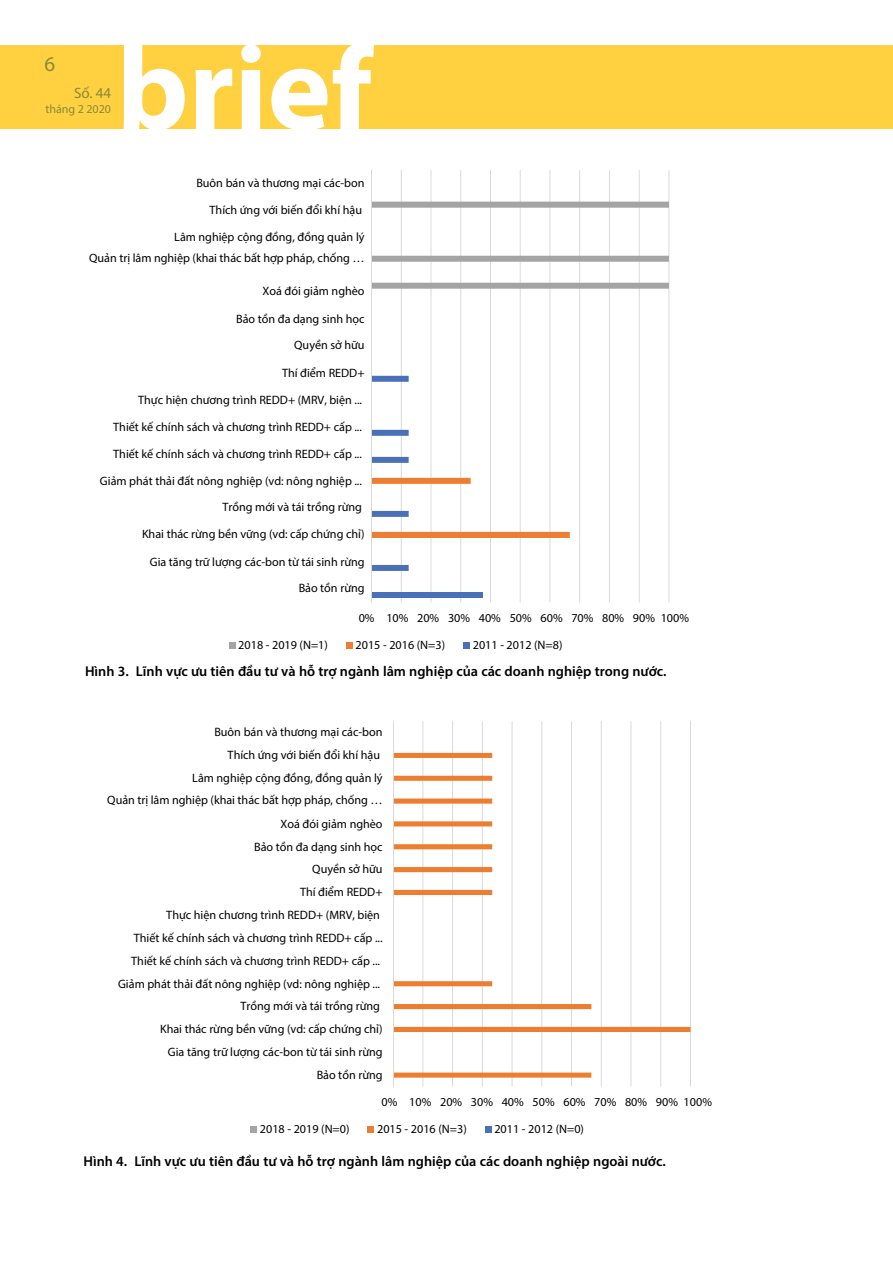
<style>
.page{position:relative;width:893px;height:1263px;background:#fff}
.page>*{position:absolute;margin:0;border:0;box-sizing:border-box;transform-origin:0 0}
.t1{font:21px "Myriad Pro";color:#878a3b}
.t2{font:15px "Myriad Pro";color:#878a3b}
.t3{font:600 14.25px "Myriad Pro";color:#000}
.t4{font:12.15px/21.6px "Myriad Pro";color:#000;text-align:right}
.t5{font:12px "Myriad Pro";color:#878a3b}
</style>
<div class="page">
<div style="left:0;top:45px;width:893px;height:84px;background:#ffd141"></div>
<svg style="left:124px;top:45px;width:250px;height:84px"></svg>
<hr style="left:690px;top:721px;width:1px;height:365px;background:#d9d9d8">
<hr style="left:660px;top:721px;width:1px;height:365px;background:#d9d9d8">
<hr style="left:630px;top:721px;width:1px;height:365px;background:#d9d9d8">
<hr style="left:601px;top:721px;width:1px;height:365px;background:#d9d9d8">
<hr style="left:571px;top:721px;width:1px;height:365px;background:#d9d9d8">
<hr style="left:541px;top:721px;width:1px;height:365px;background:#d9d9d8">
<hr style="left:512px;top:721px;width:1px;height:365px;background:#d9d9d8">
<hr style="left:482px;top:721px;width:1px;height:365px;background:#d9d9d8">
<hr style="left:452px;top:721px;width:1px;height:365px;background:#d9d9d8">
<hr style="left:422px;top:721px;width:1px;height:365px;background:#d9d9d8">
<svg style="left:394px;top:753px;width:296px;height:324px"></svg>
<hr style="left:393px;top:721px;width:1px;height:365px;background:#d9d9d8">
<div style="left:250px;top:1126px;width:7px;height:6px;background:#a5a4a5"></div>
<svg style="left:368px;top:1126px;width:6px;height:6px"></svg>
<div style="left:485px;top:1126px;width:7px;height:6px;background:#4a71b8"></div>
<hr style="left:668px;top:170px;width:1px;height:432px;background:#d9d9d8">
<hr style="left:639px;top:170px;width:1px;height:432px;background:#d9d9d8">
<hr style="left:609px;top:170px;width:1px;height:432px;background:#d9d9d8">
<hr style="left:579px;top:170px;width:1px;height:432px;background:#d9d9d8">
<hr style="left:549px;top:170px;width:1px;height:432px;background:#d9d9d8">
<hr style="left:520px;top:170px;width:1px;height:432px;background:#d9d9d8">
<hr style="left:490px;top:170px;width:1px;height:432px;background:#d9d9d8">
<hr style="left:460px;top:170px;width:1px;height:432px;background:#d9d9d8">
<hr style="left:431px;top:170px;width:1px;height:432px;background:#d9d9d8">
<hr style="left:401px;top:170px;width:1px;height:432px;background:#d9d9d8">
<svg style="left:372px;top:376px;width:198px;height:222px"></svg>
<svg style="left:372px;top:202px;width:297px;height:87px"></svg>
<hr style="left:371px;top:170px;width:1px;height:432px;background:#d9d9d8">
<svg style="left:229px;top:642px;width:6px;height:6px"></svg>
<div style="left:346px;top:642px;width:7px;height:6px;background:#ed7d30"></div>
<div style="left:463px;top:642px;width:7px;height:6px;background:#4a71b8"></div>
<h1 class="t1" style="left:45px;top:51px;width:12px">6</h1>
<p class="t2" style="left:74px;top:84px;width:39px">Số. 44</p>
<p class="t5" style="left:45px;top:102px;width:67px">tháng 2 2020</p>
<p class="t4" style="left:196px;top:172px;width:170px">Buôn bán và thương mại các-bon</p>
<p class="t4" style="left:209px;top:199px;width:154px">Thích ứng với biến đổi khí hậu</p>
<p class="t4" style="left:89px;top:227px;width:277px;line-height:20.2px">Lâm nghiệp cộng đồng, đồng quản lý<br>Quản trị lâm nghiệp (khai thác bất hợp pháp, chống …</p>
<p class="t4" style="left:262px;top:280px;width:104px">Xoá đói giảm nghèo</p>
<p class="t4" style="left:236px;top:307px;width:130px">Bảo tồn đa dạng sinh học</p>
<p class="t4" style="left:294px;top:334px;width:72px">Quyền sở hữu</p>
<p class="t4" style="left:282px;top:361px;width:84px">Thí điểm REDD+</p>
<p class="t4" style="left:138px;top:388px;width:225px">Thực hiện chương trình REDD+ (MRV, biện ...</p>
<p class="t4" style="left:113px;top:416px;width:250px">Thiết kế chính sách và chương trình REDD+ cấp ...</p>
<p class="t4" style="left:113px;top:442px;width:250px">Thiết kế chính sách và chương trình REDD+ cấp ...</p>
<p class="t4" style="left:100px;top:470px;width:264px">Giảm phát thải đất nông nghiệp (vd: nông nghiệp ...</p>
<p class="t4" style="left:222px;top:496px;width:141px">Trồng mới và tái trồng rừng</p>
<p class="t4" style="left:142px;top:523px;width:224px">Khai thác rừng bền vững (vd: cấp chứng chỉ)</p>
<p class="t4" style="left:150px;top:551px;width:216px">Gia tăng trữ lượng các-bon từ tái sinh rừng</p>
<p class="t4" style="left:299px;top:577px;width:67px">Bảo tồn rừng</p>
<p class="t4" style="left:359px;top:607px;width:332px">0% 10% 20% 30% 40% 50% 60% 70% 80% 90% 100%</p>
<p class="t4" style="left:238px;top:634px;width:91px">2018 - 2019 (N=1)</p>
<p class="t4" style="left:356px;top:634px;width:91px">2015 - 2016 (N=3)</p>
<p class="t4" style="left:473px;top:634px;width:91px">2011 - 2012 (N=8)</p>
<p class="t3" style="left:85px;top:662px;width:583px">Hình 3. Lĩnh vực ưu tiên đầu tư và hỗ trợ ngành lâm nghiệp của các doanh nghiệp trong nước.</p>
<p class="t4" style="left:214px;top:721px;width:170px">Buôn bán và thương mại các-bon</p>
<p class="t4" style="left:228px;top:744px;width:154px">Thích ứng với biến đổi khí hậu</p>
<p class="t4" style="left:107px;top:767px;width:277px">Lâm nghiệp cộng đồng, đồng quản lý<br>Quản trị lâm nghiệp (khai thác bất hợp pháp, chống …</p>
<p class="t4" style="left:280px;top:813px;width:104px">Xoá đói giảm nghèo</p>
<p class="t4" style="left:254px;top:835px;width:130px">Bảo tồn đa dạng sinh học</p>
<p class="t4" style="left:312px;top:858px;width:72px">Quyền sở hữu</p>
<p class="t4" style="left:300px;top:881px;width:84px">Thí điểm REDD+</p>
<p class="t4" style="left:166px;top:904px;width:215px">Thực hiện chương trình REDD+ (MRV, biện</p>
<p class="t4" style="left:134px;top:927px;width:250px">Thiết kế chính sách và chương trình REDD+ cấp ...</p>
<p class="t4" style="left:131px;top:950px;width:250px">Thiết kế chính sách và chương trình REDD+ cấp ...</p>
<p class="t4" style="left:118px;top:972px;width:263px">Giảm phát thải đất nông nghiệp (vd: nông nghiệp ...</p>
<p class="t4" style="left:240px;top:995px;width:141px">Trồng mới và tái trồng rừng</p>
<p class="t4" style="left:160px;top:1018px;width:224px">Khai thác rừng bền vững (vd: cấp chứng chỉ)</p>
<p class="t4" style="left:168px;top:1041px;width:216px">Gia tăng trữ lượng các-bon từ tái sinh rừng</p>
<p class="t4" style="left:317px;top:1063px;width:67px">Bảo tồn rừng</p>
<p class="t4" style="left:382px;top:1091px;width:332px">0% 10% 20% 30% 40% 50% 60% 70% 80% 90% 100%</p>
<p class="t4" style="left:260px;top:1118px;width:91px">2018 - 2019 (N=0)</p>
<p class="t4" style="left:377px;top:1118px;width:91px">2015 - 2016 (N=3)</p>
<p class="t4" style="left:494px;top:1118px;width:91px">2011 - 2012 (N=0)</p>
<p class="t3" style="left:83px;top:1152px;width:584px">Hình 4. Lĩnh vực ưu tiên đầu tư và hỗ trợ ngành lâm nghiệp của các doanh nghiệp ngoài nước.</p>
</div>
